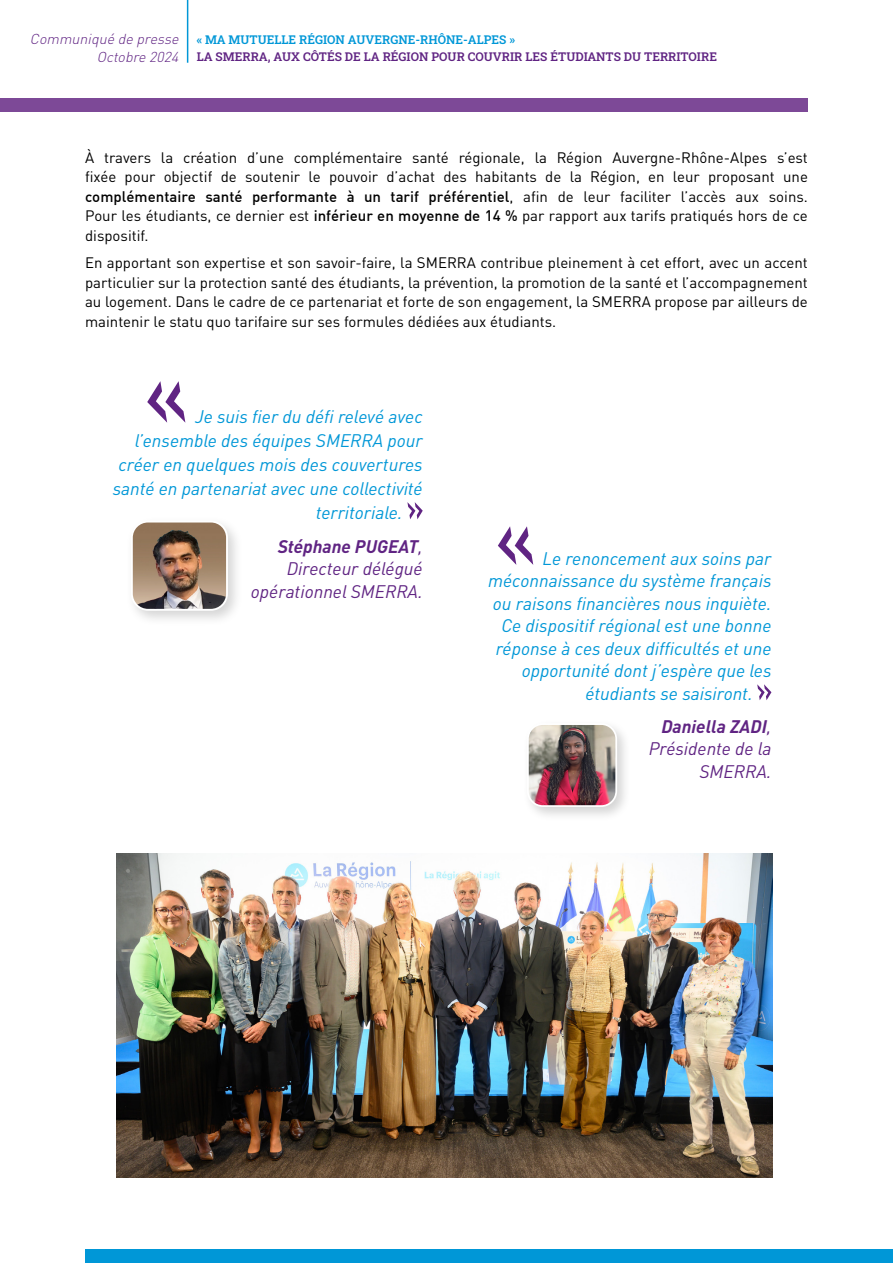
<style>
.page{position:relative;width:893px;height:1263px;background:#fff}
.page>*{position:absolute;margin:0;border:0;box-sizing:border-box;transform-origin:0 0}
.t1{font:italic 18px "DIN Pro";color:#0097d7}
.t2{font:italic 18px/22.5px "DIN Pro";color:#602483;text-align:right}
.t3{font:15px/19.5px "DIN Pro";color:#000}
.t4{font:500 15px "DIN";color:#000}
.t5{font:italic 300 14.25px/17.5px "DIN Pro";color:#602483;text-align:right}
.t6{font:600 12px "Roboto Slab";color:#602483}
.t7{font:600 12px "Roboto Slab";color:#0097d7}
.s1{font-family:"DIN Pro";font-weight:400}
.s2{font-family:"DIN";font-weight:500}
.s3{font-weight:700}
</style>
<div class="page">
<hr style="left:187px;top:0;width:1px;height:63px;background:#0097d7">
<svg style="left:147px;top:381px;width:38px;height:42px"></svg>
<svg style="left:407px;top:502px;width:16px;height:17px"></svg>
<div style="left:0;top:98px;width:808px;height:13px;background:#7d4997"></div>
<svg style="left:498px;top:526px;width:35px;height:39px"></svg>
<svg style="left:757px;top:684px;width:14px;height:16px"></svg>
<img style="left:116px;top:853px;width:657px;height:325px">
<div style="left:85px;top:1249px;width:808px;height:14px;background:#0097d7"></div>
<div style="left:522px;top:719px;width:110px;height:103px;background:#000;opacity:.17"></div>
<img style="left:528px;top:724px;width:88px;height:82px">
<div style="left:527px;top:723px;width:90px;height:84px;border:2px solid #fff;border-radius:15px"></div>
<div style="left:125px;top:515px;width:119px;height:112px;background:#000;opacity:.17"></div>
<img style="left:132px;top:522px;width:95px;height:88px">
<div style="left:131px;top:521px;width:97px;height:90px;border:2px solid #fff;border-radius:16px"></div>
<p class="t5" style="left:30px;top:30px;width:150px">Communiqué de presse<br>Octobre 2024</p>
<p class="t7" style="left:197px;top:32px;width:320px">« MA MUTUELLE RÉGION AUVERGNE-RHÔNE-ALPES »</p>
<p class="t6" style="left:197px;top:48px;width:522px">LA SMERRA, AUX CÔTÉS DE LA RÉGION POUR COUVRIR LES ÉTUDIANTS DU TERRITOIRE</p>
<p class="t3" style="left:85px;top:146px;width:724px">À travers la création d’une complémentaire santé régionale, la Région Auvergne-Rhône-Alpes s’est fixée pour objectif de soutenir le pouvoir d’achat des habitants de la Région, en leur proposant une</p>
<p class="t4" style="left:85px;top:187px;width:724px">complémentaire santé performante à un tarif préférentiel<span class="s1">, afin de leur faciliter l’accès aux soins.</span></p>
<p class="t3" style="left:85px;top:204px;width:724px">Pour les étudiants, ce dernier est <span class="s2">inférieur en moyenne de 14 %</span> par rapport aux tarifs pratiqués hors de ce dispositif.</p>
<p class="t3" style="left:85px;top:251px;width:724px;text-align:justify">En apportant son expertise et son savoir-faire, la SMERRA contribue pleinement à cet effort, avec un accent particulier sur la protection santé des étudiants, la prévention, la promotion de la santé et l’accompagnement au logement. Dans le cadre de ce partenariat et forte de son engagement, la SMERRA propose par ailleurs de maintenir le statu quo tarifaire sur ses formules dédiées aux étudiants.</p>
<p class="t1" style="left:195px;top:402px;width:229px">Je suis fier du défi relevé avec</p>
<p class="t1" style="left:135px;top:426px;width:289px">l’ensemble des équipes SMERRA pour</p>
<p class="t1" style="left:118px;top:450px;width:306px">créer en quelques mois des couvertures</p>
<p class="t1" style="left:113px;top:474px;width:311px">santé en partenariat avec une collectivité</p>
<p class="t1" style="left:316px;top:499px;width:88px">territoriale.</p>
<p class="t2" style="left:251px;top:533px;width:173px"><span class="s3">Stéphane PUGEAT</span>,<br>Directeur délégué opérationnel SMERRA.</p>
<p class="t1" style="left:542px;top:544px;width:231px">Le renoncement aux soins par</p>
<p class="t1" style="left:488px;top:567px;width:285px">méconnaissance du système français</p>
<p class="t1" style="left:493px;top:589px;width:280px">ou raisons financières nous inquiète.</p>
<p class="t1" style="left:501px;top:612px;width:272px">Ce dispositif régional est une bonne</p>
<p class="t1" style="left:496px;top:634px;width:277px">réponse à ces deux difficultés et une</p>
<p class="t1" style="left:522px;top:657px;width:251px">opportunité dont j’espère que les</p>
<p class="t1" style="left:586px;top:680px;width:169px">étudiants se saisiront.</p>
<p class="t2" style="left:649px;top:713px;width:124px"><span class="s3">Daniella ZADI</span>,<br>Présidente de la<br>SMERRA.</p>
</div>
